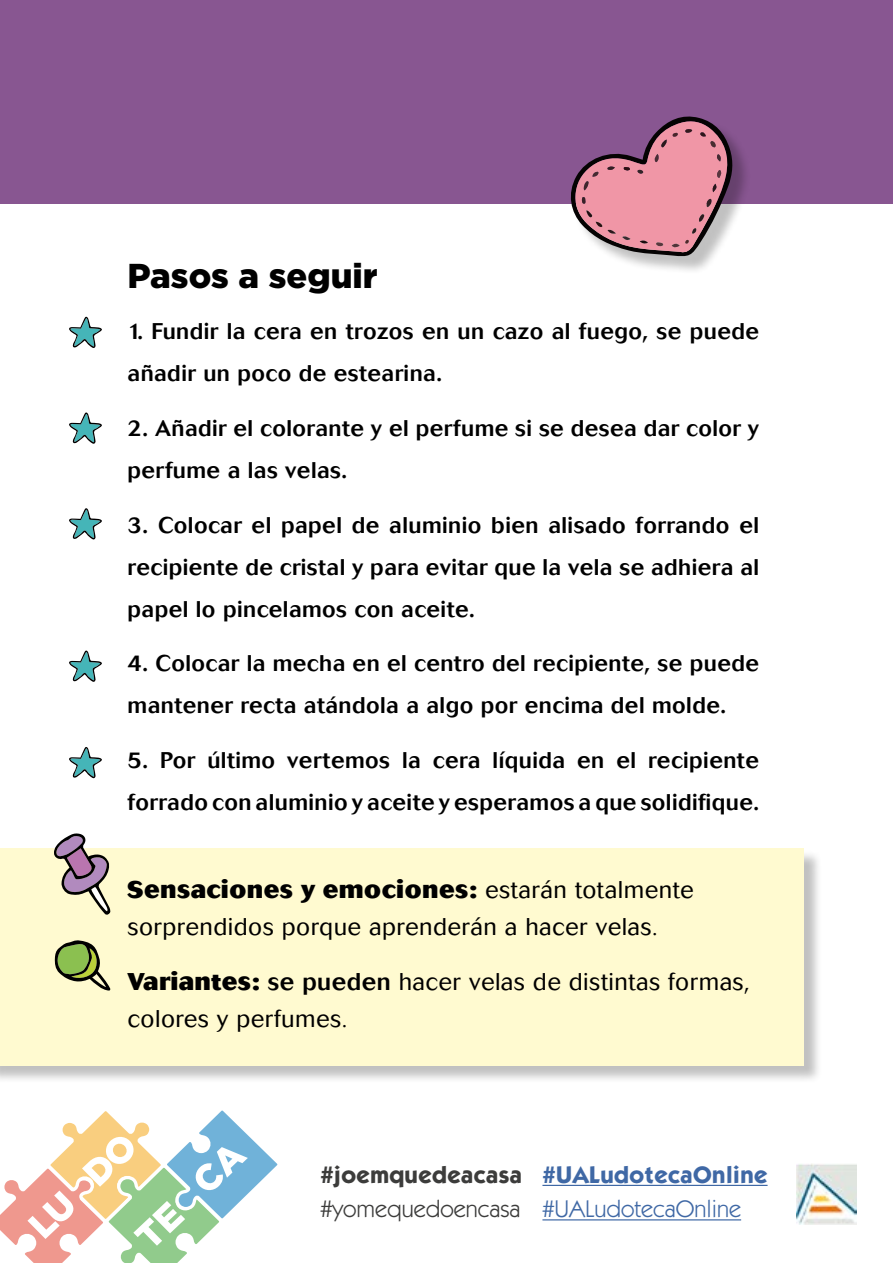
<style>
.page{position:relative;width:893px;height:1263px;background:#fff}
.page>*{position:absolute;margin:0;border:0;box-sizing:border-box;transform-origin:0 0}
.t1{font:900 34.5px "Gotham";color:#000}
.t2{font:300 24px/37.5px "Cosmos";letter-spacing:.02em;color:#000}
.t3{font:700 24px "Itc Kabel";letter-spacing:.02em;color:#3f68a5}
.t4{font:24px "Itc Kabel";color:#3f68a5}
.t5{font:24px "Itc Kabel";color:#3c3c3b}
.t6{font:700 24px "Itc Kabel";letter-spacing:.02em;color:#3c3c3b}
.t7{font:500 22.5px/42px "Cosmos";letter-spacing:.02em;color:#000}
.s1{font-weight:800}
.s2{font-weight:500}
</style>
<div class="page">
<svg style="left:0;top:1110px;width:278px;height:153px"></svg>
<hr style="left:542px;top:1185px;width:226px;height:1px;background:#3f68a5">
<hr style="left:542px;top:1219px;width:199px;height:1px;background:#3f68a5">
<img style="left:796px;top:1164px;width:60px;height:61px">
<svg style="left:69px;top:316px;width:33px;height:32px"></svg>
<svg style="left:69px;top:412px;width:33px;height:32px"></svg>
<svg style="left:69px;top:508px;width:33px;height:32px"></svg>
<svg style="left:69px;top:650px;width:33px;height:32px"></svg>
<svg style="left:69px;top:747px;width:33px;height:31px"></svg>
<div style="left:0;top:850px;width:822px;height:234px;background:#000;opacity:.25"></div>
<div style="left:0;top:848px;width:804px;height:217px;background:#fffad0"></div>
<div style="left:0;top:0;width:893px;height:204px;background:#885691"></div>
<svg style="left:55px;top:940px;width:56px;height:50px"></svg>
<svg style="left:54px;top:833px;width:56px;height:82px"></svg>
<div style="left:573px;top:119px;width:177px;height:156px;background:#000;opacity:.25"></div>
<svg style="left:570px;top:116px;width:164px;height:141px"></svg>
<h1 class="t1" style="left:128px;top:256px;width:252px">Pasos a seguir</h1>
<p class="t7" style="left:128px;top:310px;width:633px">1. Fundir la cera en trozos en un cazo al fuego, se puede añadir un poco de estearina.</p>
<p class="t7" style="left:128px;top:407px;width:633px">2. Añadir el colorante y el perfume si se desea dar color y perfume a las velas.</p>
<p class="t7" style="left:128px;top:504px;width:633px;text-align:justify">3. Colocar el papel de aluminio bien alisado forrando el recipiente de cristal y para evitar que la vela se adhiera al papel lo pincelamos con aceite.</p>
<p class="t7" style="left:128px;top:643px;width:633px">4. Colocar la mecha en el centro del recipiente, se puede mantener recta atándola a algo por encima del molde.</p>
<p class="t7" style="left:128px;top:739px;width:633px">5. Por último vertemos la cera líquida en el recipiente forrado con aluminio y aceite y esperamos a que solidifique.</p>
<p class="t2" style="left:128px;top:871px;width:568px"><span class="s1">Sensaciones y emociones:</span> estarán totalmente sorprendidos porque aprenderán a hacer velas.</p>
<p class="t2" style="left:128px;top:963px;width:624px"><span class="s1">Variantes:</span> <span class="s2">se pueden</span> hacer velas de distintas formas, colores y perfumes.</p>
<p class="t6" style="left:320px;top:1160px;width:203px">#joemquedeacasa</p>
<p class="t5" style="left:320px;top:1195px;width:201px">#yomequedoencasa</p>
<p class="t3" style="left:542px;top:1160px;width:227px">#UALudotecaOnline</p>
<p class="t4" style="left:542px;top:1195px;width:200px">#UALudotecaOnline</p>
</div>
